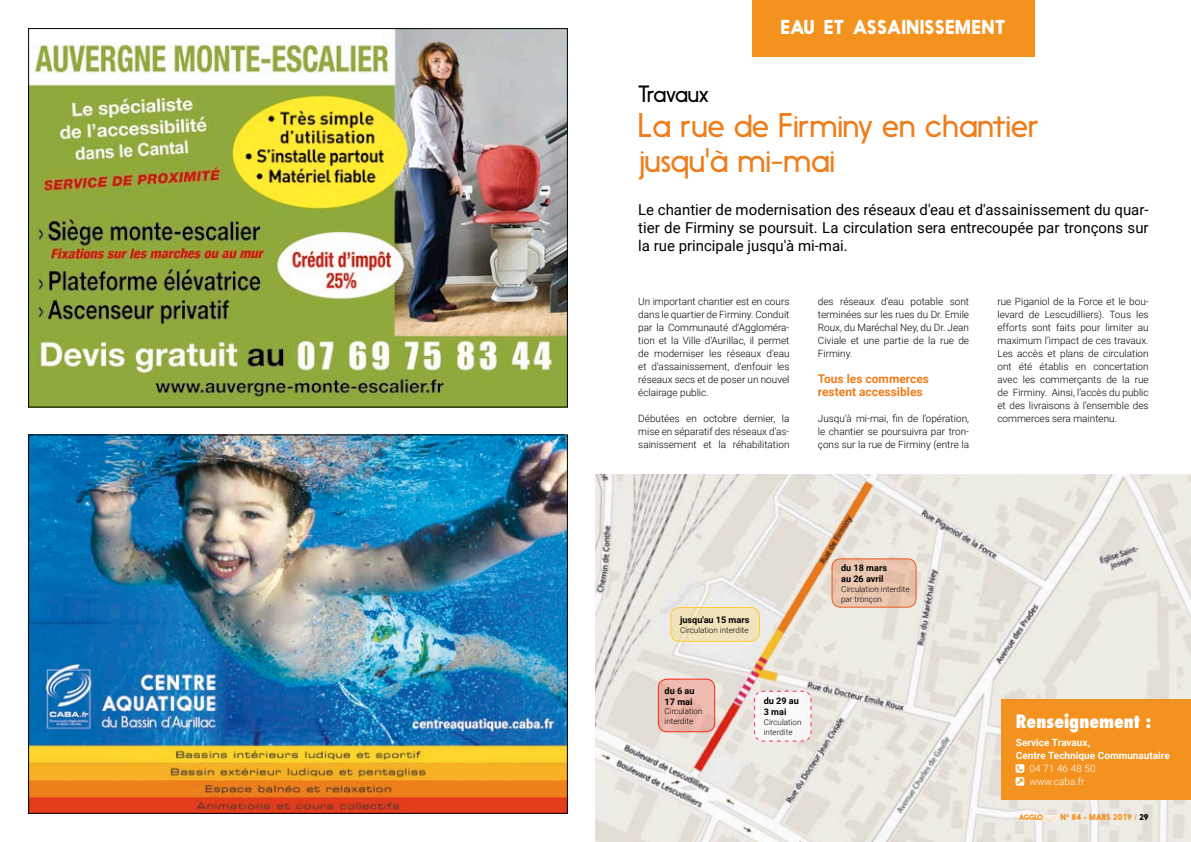
<style>
.page{position:relative;width:1191px;height:842px;background:#fff}
.page>*{position:absolute;margin:0;border:0;box-sizing:border-box;transform-origin:0 0}
.t1{font:300 32px "Nanami";color:#ef7d1b}
.t2{font:300 22px "Nanami";letter-spacing:-.025em;color:#000}
.Rubrique{font:700 18.9px "Nanami";color:#fff}
.Normal_e{font:800 condensed 18px "Futura";color:#fff}
.t3{font:15px/18px "Roboto";color:#000;text-align:justify}
.t4{font:700 12px/13px "Roboto";color:#ef7d1b}
.t5{font:300 10px/13px "Roboto";color:#000;text-align:justify}
.Normal_e-2{font:700 10px "Roboto";color:#fff}
.Normal_e-3{font:300 10px "Roboto";color:#fff}
.t6{font:700 9.1px/10.9px "Roboto";color:#000}
.t7{font:300 8.1px/9.7px "Roboto";color:#000}
.t8{font:900 8px "Nanami";color:#f3921e}
.s1{font-size:7.5px}
.s2{font-family:"Nanami Outline";font-weight:400;font-style:italic;font-size:8.2px}
.s3{color:#000}
</style>
<div class="page">
<img style="left:595px;top:474px;width:596px;height:368px">
<div style="left:671px;top:607px;width:88px;height:34px;background:#f1e4bc;border-radius:9px"></div>
<div style="left:670px;top:607px;width:90px;height:35px;border:1px solid #ffcc2a;border-radius:9px"></div>
<div style="left:832px;top:559px;width:84px;height:48px;background:#ecc6b1;border-radius:9px"></div>
<div style="left:831px;top:558px;width:85px;height:50px;border:1px solid #ea5a16;border-radius:9px"></div>
<svg style="left:753px;top:690px;width:59px;height:52px"></svg>
<div style="left:658px;top:679px;width:56px;height:53px;background:#ebb6ab;border-radius:9px"></div>
<div style="left:658px;top:679px;width:57px;height:53px;border:1px solid #f62a14;border-radius:9px"></div>
<div style="left:1001px;top:699px;width:190px;height:100px;background:#f3921e"></div>
<img style="left:30px;top:30px;width:535px;height:375px">
<img style="left:30px;top:437px;width:535px;height:375px">
<div style="left:752px;top:0;width:282px;height:57px;background:#f3921e"></div>
<svg style="left:1018px;top:813px;width:40px;height:9px"></svg>
<p class="Rubrique" style="left:780px;top:16px;width:227px">EAU ET ASSAINISSEMENT</p>
<p class="t2" style="left:638px;top:81px;width:72px">Travaux</p>
<p class="t1" style="left:638px;top:107px;width:402px">La rue de Firminy en chantier</p>
<p class="t1" style="left:638px;top:142px;width:198px">jusqu'à mi-mai</p>
<p class="t3" style="left:638px;top:200px;width:512px">Le chantier de modernisation des réseaux d'eau et d'assainissement du quar&shy;tier de Firminy se poursuit. La circulation sera entrecoupée par tronçons sur la rue principale jusqu'à mi-mai.</p>
<p class="t5" style="left:638px;top:295px;width:153px">Un important chantier est en cours dans le quartier de Firminy. Conduit par la Communauté d’Aggloméra&shy;tion et la Ville d’Aurillac, il permet de moderniser les réseaux d'eau et d'assainissement, d'enfouir les réseaux secs et de poser un nouvel éclairage public.</p>
<p class="t5" style="left:638px;top:412px;width:153px">Débutées en octobre dernier, la mise en séparatif des réseaux d’as&shy;sainissement et la réhabilitation</p>
<p class="t5" style="left:818px;top:295px;width:153px">des réseaux d’eau potable sont terminées sur les rues du Dr. Emile Roux, du Maréchal Ney, du Dr. Jean Civiale et une partie de la rue de Firminy.</p>
<p class="t4" style="left:818px;top:372px;width:113px">Tous les commerces restent accessibles</p>
<p class="t5" style="left:818px;top:412px;width:153px">Jusqu’à mi-mai, fin de l’opération, le chantier se poursuivra par tron&shy;çons sur la rue de Firminy (entre la</p>
<p class="t5" style="left:997px;top:295px;width:153px">rue Piganiol de la Force et le bou&shy;levard de Lescudilliers). Tous les efforts sont faits pour limiter au maximum l’impact de ces travaux.<br>Les accès et plans de circulation ont été établis en concertation avec les commerçants de la rue de Firminy. Ainsi, l’accès du public et des livraisons à l’ensemble des commerces sera maintenu.</p>
<p class="t6" style="left:680px;top:614px;width:71px">jusqu'au 15 mars</p>
<p class="t7" style="left:680px;top:625px;width:70px">Circulation interdite</p>
<p class="t6" style="left:664px;top:685px;width:31px">du 6 au<br>17 mai</p>
<p class="t7" style="left:664px;top:706px;width:39px">Circulation interdite</p>
<p class="t6" style="left:763px;top:695px;width:37px">du 29 au<br>3 mai</p>
<p class="t7" style="left:763px;top:717px;width:39px">Circulation interdite</p>
<p class="t6" style="left:841px;top:562px;width:47px">du 18 mars au 26 avril</p>
<p class="t7" style="left:841px;top:584px;width:70px">Circulation interdite par tronçon</p>
<p class="Normal_e" style="left:1016px;top:709px;width:137px">Renseignement :</p>
<p class="Normal_e-2" style="left:1016px;top:736px;width:76px">Service Travaux,</p>
<p class="Normal_e-2" style="left:1016px;top:749px;width:155px">Centre Technique Communautaire</p>
<p class="Normal_e-3" style="left:1029px;top:762px;width:68px">04 71 46 48 50</p>
<p class="Normal_e-3" style="left:1029px;top:775px;width:56px">www.caba.fr</p>
<p class="t8" style="left:1018px;top:812px;width:131px"><span class="s1">AGGLO</span><span class="s2">mag</span> N° 84 - MARS 2019 / <span class="s3">29</span></p>
</div>
